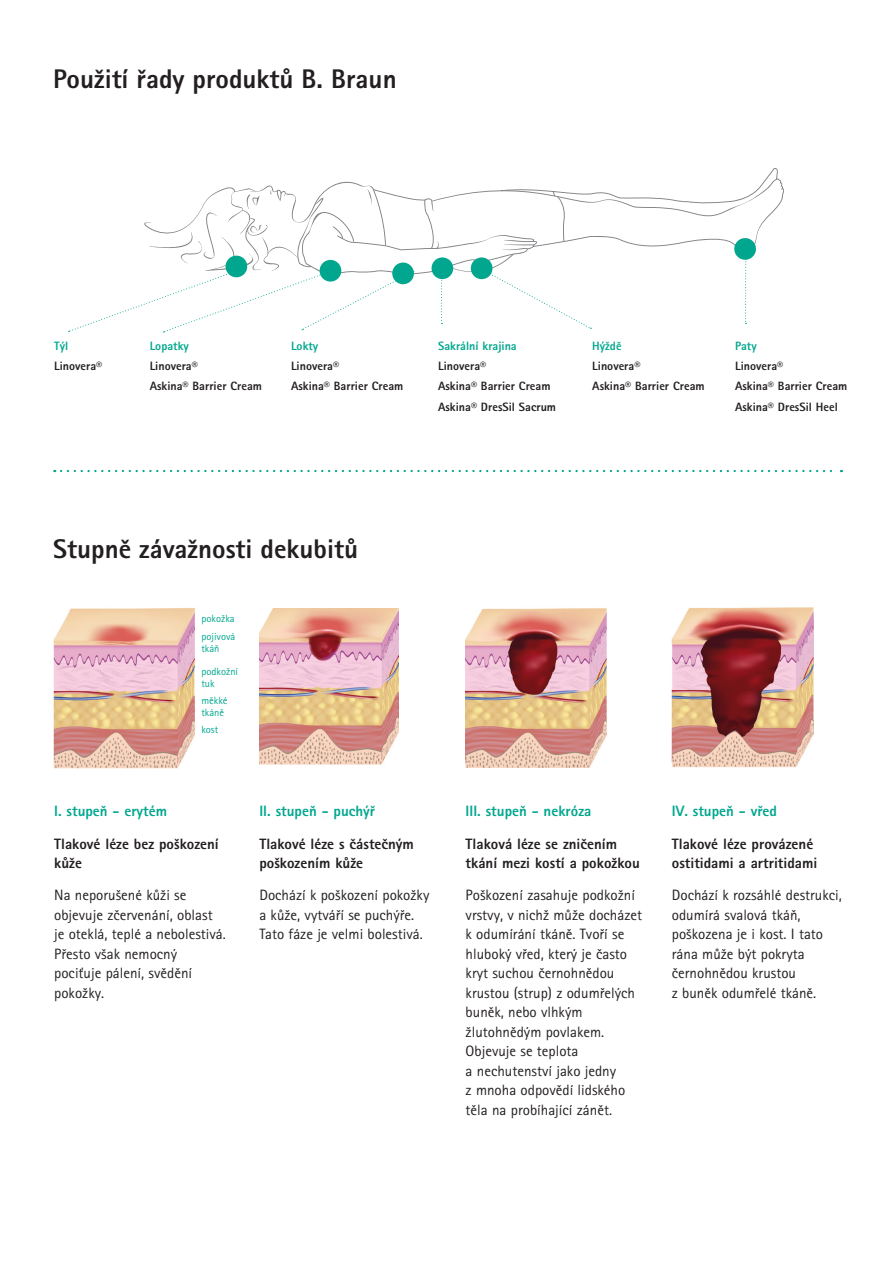
<style>
.page{position:relative;width:893px;height:1263px;background:#fff}
.page>*{position:absolute;margin:0;border:0;box-sizing:border-box;transform-origin:0 0}
._01_Variable_cover_h{font:27px "Rotis Sans Serif Extra Bold CE";color:#231f20}
.copy{font:15px/19.5px "Rotis Sans Serif CE";color:#231f20}
.copy-2{font:15px/19.5px "Rotis Sans Serif Extra Bold CE";color:#231f20}
.copy-3{font:15px "Rotis Sans Serif Extra Bold CE";color:#00a78e}
.copy-4{font:12.15px "Rotis Sans Serif Extra Bold CE";color:#231f20}
.copy-5{font:12.15px "Rotis Sans Serif Extra Bold CE";color:#00a78e}
.copy-6{font:10.5px/12px "Rotis Sans Serif CE";color:#00a78e}
</style>
<div class="page">
<img style="left:53px;top:608px;width:142px;height:161px">
<img style="left:259px;top:609px;width:139px;height:156px">
<img style="left:466px;top:608px;width:141px;height:159px">
<img style="left:671px;top:607px;width:143px;height:161px">
<svg style="left:61px;top:470px;width:781px;height:2px"></svg>
<svg style="left:69px;top:168px;width:715px;height:165px"></svg>
<div style="left:226px;top:256px;width:21px;height:21px;background:#00a78e;border-radius:50%"></div>
<div style="left:320px;top:260px;width:21px;height:22px;background:#00a78e;border-radius:50%"></div>
<div style="left:392px;top:263px;width:22px;height:21px;background:#00a78e;border-radius:50%"></div>
<div style="left:432px;top:257px;width:21px;height:22px;background:#00a78e;border-radius:50%"></div>
<div style="left:471px;top:257px;width:21px;height:22px;background:#00a78e;border-radius:50%"></div>
<div style="left:734px;top:238px;width:22px;height:22px;background:#00a78e;border-radius:50%"></div>
<p class="_01_Variable_cover_h" style="left:53px;top:63px;width:345px">Použití řady produktů B. Braun</p>
<p class="copy-5" style="left:54px;top:338px;width:16px">Týl</p>
<p class="copy-4" style="left:54px;top:359px;width:50px">Linovera®</p>
<p class="copy-5" style="left:150px;top:338px;width:41px">Lopatky</p>
<p class="copy-4" style="left:150px;top:359px;width:50px">Linovera®</p>
<p class="copy-4" style="left:150px;top:379px;width:114px">Askina® Barrier Cream</p>
<p class="copy-5" style="left:291px;top:338px;width:29px">Lokty</p>
<p class="copy-4" style="left:291px;top:359px;width:50px">Linovera®</p>
<p class="copy-4" style="left:291px;top:379px;width:114px">Askina® Barrier Cream</p>
<p class="copy-5" style="left:438px;top:338px;width:80px">Sakrální krajina</p>
<p class="copy-4" style="left:438px;top:359px;width:50px">Linovera®</p>
<p class="copy-4" style="left:438px;top:379px;width:114px">Askina® Barrier Cream</p>
<p class="copy-4" style="left:438px;top:399px;width:119px">Askina® DresSil Sacrum</p>
<p class="copy-5" style="left:592px;top:338px;width:31px">Hýždě</p>
<p class="copy-4" style="left:592px;top:359px;width:50px">Linovera®</p>
<p class="copy-4" style="left:592px;top:379px;width:114px">Askina® Barrier Cream</p>
<p class="copy-5" style="left:735px;top:338px;width:23px">Paty</p>
<p class="copy-4" style="left:735px;top:359px;width:50px">Linovera®</p>
<p class="copy-4" style="left:735px;top:379px;width:114px">Askina® Barrier Cream</p>
<p class="copy-4" style="left:735px;top:399px;width:104px">Askina® DresSil Heel</p>
<p class="_01_Variable_cover_h" style="left:53px;top:532px;width:306px">Stupně závažnosti dekubitů</p>
<p class="copy-6" style="left:201px;top:612px;width:35px">pokožka</p>
<p class="copy-6" style="left:201px;top:630px;width:36px">pojivová tkáň</p>
<p class="copy-6" style="left:201px;top:665px;width:38px">podkožní tuk</p>
<p class="copy-6" style="left:201px;top:694px;width:28px">měkké tkáně</p>
<p class="copy-6" style="left:201px;top:723px;width:18px">kost</p>
<p class="copy-3" style="left:54px;top:802px;width:114px">I. stupeň - erytém</p>
<p class="copy-2" style="left:54px;top:834px;width:166px">Tlakové léze bez poškození kůže</p>
<p class="copy" style="left:54px;top:886px;width:173px">Na neporušené kůži se objevuje zčervenání, oblast je oteklá, teplé a nebolestivá.<br>Přesto však nemocný pociťuje pálení, svědění pokožky.</p>
<p class="copy-3" style="left:259px;top:802px;width:117px">II. stupeň - puchýř</p>
<p class="copy-2" style="left:259px;top:834px;width:156px">Tlakové léze s částečným poškozením kůže</p>
<p class="copy" style="left:259px;top:886px;width:171px">Dochází k poškození pokožky a kůže, vytváří se puchýře.<br>Tato fáze je velmi bolestivá.</p>
<p class="copy-3" style="left:466px;top:802px;width:127px">III. stupeň - nekróza</p>
<p class="copy-2" style="left:466px;top:834px;width:176px">Tlaková léze se zničením tkání mezi kostí a pokožkou</p>
<p class="copy" style="left:466px;top:886px;width:178px">Poškození zasahuje podkožní vrstvy, v nichž může docházet k odumírání tkáně. Tvoří se hluboký vřed, který je často kryt suchou černohnědou krustou (strup) z odumřelých buněk, nebo vlhkým žlutohnědým povlakem.<br>Objevuje se teplota<br>a nechutenství jako jedny<br>z mnoha odpovědí lidského těla na probíhající zánět.</p>
<p class="copy-3" style="left:672px;top:802px;width:107px">IV. stupeň - vřed</p>
<p class="copy-2" style="left:672px;top:834px;width:147px">Tlakové léze provázené ostitidami a artritidami</p>
<p class="copy" style="left:672px;top:886px;width:172px">Dochází k rozsáhlé destrukci, odumírá svalová tkáň, poškozena je i kost. I tato rána může být pokryta černohnědou krustou<br>z buněk odumřelé tkáně.</p>
</div>
